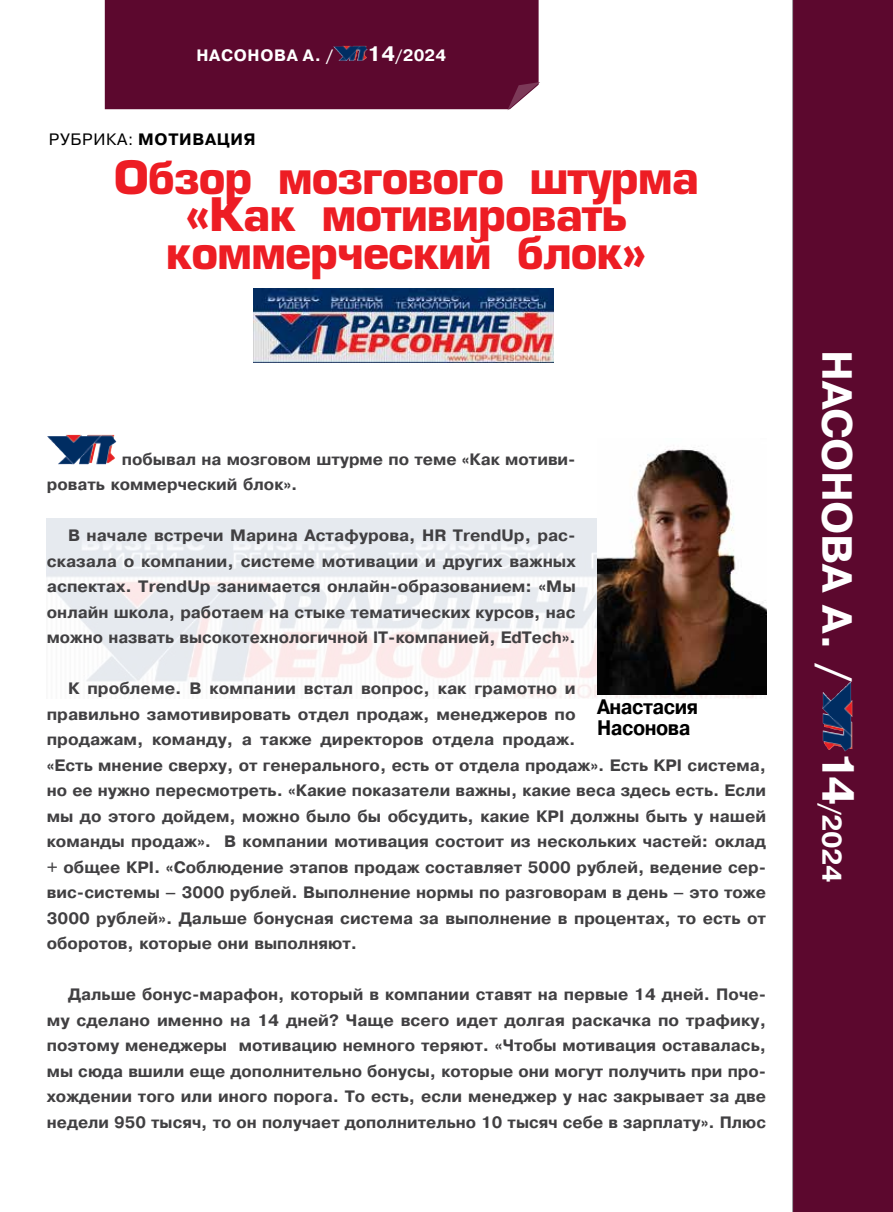
<style>
.page{position:relative;width:893px;height:1212px;background:#fff}
.page>*{position:absolute;margin:0;border:0;box-sizing:border-box;transform-origin:0 0}
.t1{font:700 45px/37.2px "Europe";letter-spacing:-.025em;color:#ed1d24;text-align:center}
.t2{font:700 42px "Pragmatica C";letter-spacing:-.015em;color:#fff}
.t3{font:700 27px "Pragmatica C";color:#fff}
.t4{font:700 21px/21px "Pragmatica C";letter-spacing:-.025em;color:#000;scale:.92 1}
.t5{font:700 16.5px/25.5px "Pragmatica";color:#414042}
.t6{font:700 16.5px "Pragmatica";letter-spacing:.04em;color:#fff}
.t7{font:700 16.5px "Pragmatica";letter-spacing:.04em;color:#000}
.s1{font-size:21px}
.s2{font-weight:400}
.s3{font-size:45px}
</style>
<div class="page">
<img style="left:46px;top:519px;width:708px;height:179px">
<div style="left:793px;top:0;width:100px;height:1212px;background:#5c082e"></div>
<div style="left:105px;top:0;width:434px;height:109px;background:#5c082e"></div>
<hr style="left:792px;top:0;width:1px;height:1212px;background:#a7a9ac">
<img style="left:333px;top:46px;width:34px;height:15px">
<svg style="left:507px;top:82px;width:33px;height:28px"></svg>
<img style="left:822px;top:681px;width:30px;height:70px">
<img style="left:47px;top:435px;width:70px;height:30px">
<img style="left:254px;top:288px;width:299px;height:74px">
<img style="left:597px;top:449px;width:169px;height:246px">
<p class="t6" style="left:196px;top:45px;width:138px">НАСОНОВА А. /</p>
<p class="t6" style="left:368px;top:45px;width:80px"><span class="s1">14</span>/2024</p>
<p class="t7" style="left:49px;top:128px;width:208px"><span class="s2">РУБРИКА:</span> МОТИВАЦИЯ</p>
<h1 class="t1" style="left:114px;top:159px;width:587px">Обзор мозгового штурма «Как мотивировать коммерческий блок»</h1>
<p class="t5" style="left:47px;top:446px;width:530px;text-indent:75px">побывал на мозговом штурме по теме «Как мотиви&shy;ровать коммерческий блок».</p>
<p class="t5" style="left:47px;top:523px;width:530px;text-align:justify;text-indent:21px">В начале встречи Марина Астафурова, HR TrendUp, рас&shy;сказала о компании, системе мотивации и других важных аспектах. TrendUp занимается онлайн-образованием: «Мы онлайн школа, работаем на стыке тематических курсов, нас можно назвать высокотехнологичной IT-компанией, EdTech».</p>
<p class="t5" style="left:47px;top:676px;width:721px;text-indent:21px">К проблеме. В компании встал вопрос, как грамотно и<br>правильно замотивировать отдел продаж, менеджеров по<br>продажам, команду, а также директоров отдела продаж.<br>«Есть мнение сверху, от генерального, есть от отдела продаж». Есть KPI система, но ее нужно пересмотреть. «Какие показатели важны, какие веса здесь есть. Если мы до этого дойдем, можно было бы обсудить, какие КРI должны быть у нашей команды продаж». В компании мотивация состоит из нескольких частей: оклад + общее КPI. «Соблюдение этапов продаж составляет 5000 рублей, ведение сер&shy;вис-системы – 3000 рублей. Выполнение нормы по разговорам в день – это тоже 3000 рублей». Дальше бонусная система за выполнение в процентах, то есть от оборотов, которые они выполняют.</p>
<p class="t5" style="left:47px;top:982px;width:721px;text-align:justify;text-indent:21px">Дальше бонус-марафон, который в компании ставят на первые 14 дней. Поче&shy;му сделано именно на 14 дней? Чаще всего идет долгая раскачка по трафику, поэтому менеджеры мотивацию немного теряют. «Чтобы мотивация оставалась, мы сюда вшили еще дополнительно бонусы, которые они могут получить при про&shy;хождении того или иного порога. То есть, если менеджер у нас закрывает за две недели 950 тысяч, то он получает дополнительно 10 тысяч себе в зарплату». Плюс</p>
<p class="t4" style="left:597px;top:697px;width:112px">Анастасия<br>Насонова</p>
<h2 class="t2" style="left:859px;top:350px;width:333px;rotate:90deg">НАСОНОВА А. /</h2>
<h3 class="t3" style="left:846px;top:751px;width:133px;rotate:90deg"><span class="s3">14</span>/2024</h3>
</div>
